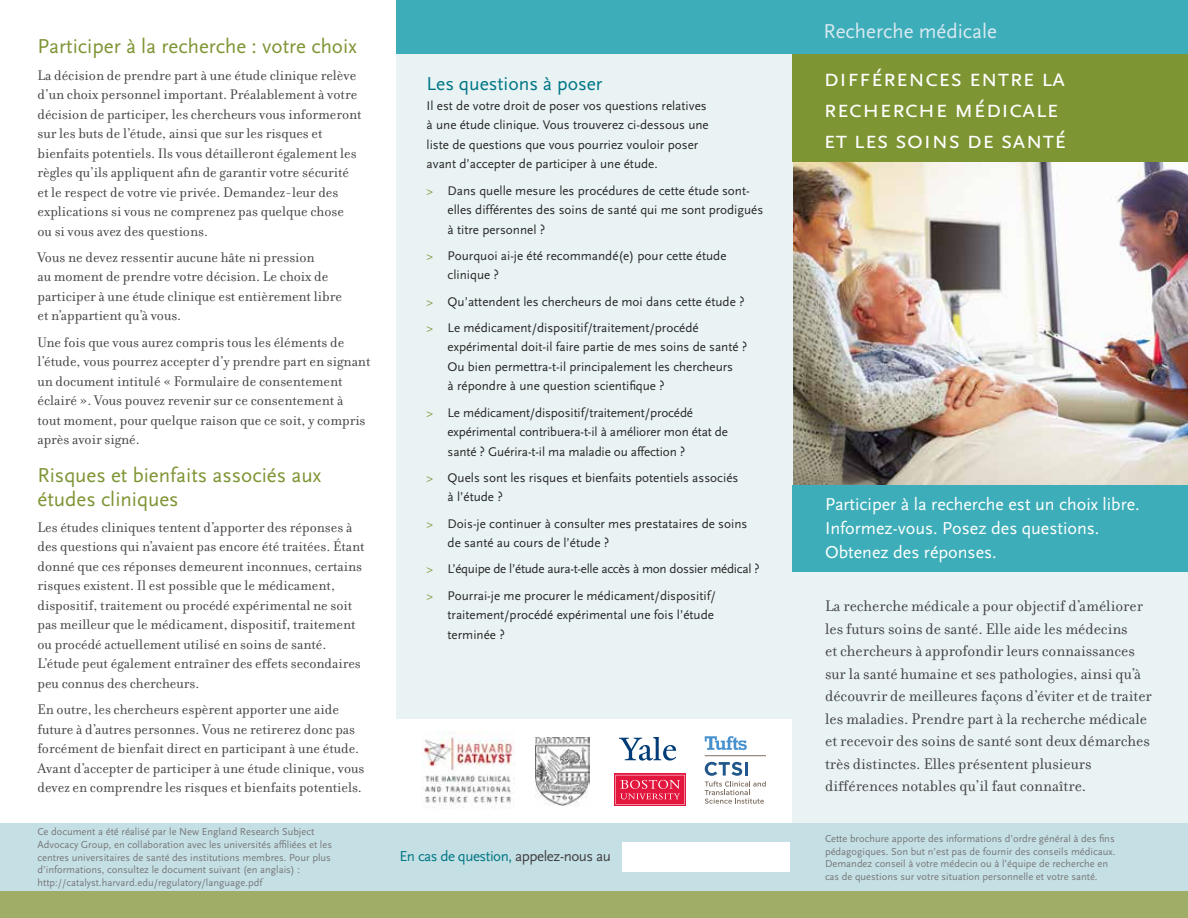
<style>
.page{position:relative;width:1188px;height:918px;background:#fff}
.page>*{position:absolute;margin:0;border:0;box-sizing:border-box;transform-origin:0 0}
.t1{font:25.5px/30.6px "Scala Sans Caps";color:#fff}
.t2{font:21px/24px "Scala Sans";color:#7e9534}
.t3{font:21px "Scala Sans";color:#d8e9f2}
.t4{font:19.5px "Scala Sans";color:#007686}
.t5{font:18px/24px "Scala Sans";color:#fff}
.t6{font:16.5px/22.5px "Filosofia";color:#414042}
.t7{font:15px/19.5px "Filosofia";color:#414042}
.t8{font:15px "Scala Sans";letter-spacing:-.03em;color:#007686}
.t9{font:13.2px/19.5px "Scala Sans";color:#292829}
.t10{font:10.5px/12.6px "Scala Sans";color:#77787b}
.s1{font-size:12px;color:#7e9534}
.s2{color:#414042}
</style>
<div class="page">
<img style="left:793px;top:162px;width:395px;height:323px">
<div style="left:396px;top:54px;width:397px;height:664px;background:#e9f3f4"></div>
<div style="left:793px;top:502px;width:395px;height:388px;background:#e9f3f4"></div>
<div style="left:396px;top:0;width:792px;height:54px;background:#3daeb9"></div>
<div style="left:0;top:824px;width:1188px;height:72px;background:#c5e0e4"></div>
<div style="left:793px;top:54px;width:395px;height:108px;background:#7e9534"></div>
<div style="left:793px;top:485px;width:395px;height:86px;background:#3daeb9"></div>
<div style="left:0;top:891px;width:1188px;height:27px;background:#9fad66"></div>
<svg style="left:619px;top:738px;width:57px;height:23px"></svg>
<img style="left:422px;top:731px;width:93px;height:78px">
<svg style="left:705px;top:762px;width:61px;height:42px"></svg>
<hr style="left:705px;top:755px;width:61px;height:1px;background:#7d6e61">
<svg style="left:705px;top:736px;width:42px;height:14px"></svg>
<svg style="left:614px;top:774px;width:72px;height:32px"></svg>
<svg style="left:615px;top:775px;width:70px;height:30px;background:#e63859"></svg>
<img style="left:536px;top:738px;width:53px;height:68px">
<div style="left:622px;top:842px;width:168px;height:30px;background:#fff"></div>
<h2 class="t2" style="left:38px;top:35px;width:321px">Participer à la recherche : votre choix</h2>
<p class="t7" style="left:38px;top:65px;width:326px">La décision de prendre part à une étude clinique relève d’un choix personnel important. Préalablement à votre décision de participer, les chercheurs vous informeront sur les buts de l’étude, ainsi que sur les risques et bienfaits potentiels. Ils vous détailleront également les règles qu’ils appliquent afin de garantir votre sécurité et le respect de votre vie privée. Demandez-leur des explications si vous ne comprenez pas quelque chose ou si vous avez des questions.</p>
<p class="t7" style="left:38px;top:248px;width:306px">Vous ne devez ressentir aucune hâte ni pression<br>au moment de prendre votre décision. Le choix de participer à une étude clinique est entièrement libre et n’appartient qu’à vous.</p>
<p class="t7" style="left:38px;top:332px;width:334px">Une fois que vous aurez compris tous les éléments de l’étude, vous pourrez accepter d’y prendre part en signant un document intitulé « Formulaire de consentement éclairé ». Vous pouvez revenir sur ce consentement à<br>tout moment, pour quelque raison que ce soit, y compris après avoir signé.</p>
<h2 class="t2" style="left:38px;top:463px;width:285px">Risques et bienfaits associés aux études cliniques</h2>
<p class="t7" style="left:38px;top:518px;width:329px">Les études cliniques tentent d’apporter des réponses à des questions qui n’avaient pas encore été traitées. Étant donné que ces réponses demeurent inconnues, certains risques existent. Il est possible que le médicament, dispositif, traitement ou procédé expérimental ne soit pas meilleur que le médicament, dispositif, traitement ou procédé actuellement utilisé en soins de santé.<br>L’étude peut également entraîner des effets secondaires peu connus des chercheurs.</p>
<p class="t7" style="left:38px;top:700px;width:328px">En outre, les chercheurs espèrent apporter une aide future à d’autres personnes. Vous ne retirerez donc pas forcément de bienfait direct en participant à une étude.<br>Avant d’accepter de participer à une étude clinique, vous devez en comprendre les risques et bienfaits potentiels.</p>
<p class="t10" style="left:38px;top:826px;width:296px">Ce document a été réalisé par le New England Research Subject Advocacy Group, en collaboration avec les universités affiliées et les centres universitaires de santé des institutions membres. Pour plus d’informations, consultez le document suivant (en anglais) : http://catalyst.harvard.edu/regulatory/language.pdf</p>
<h3 class="t4" style="left:427px;top:73px;width:177px">Les questions à poser</h3>
<p class="t9" style="left:427px;top:96px;width:284px">Il est de votre droit de poser vos questions relatives à une étude clinique. Vous trouverez ci-dessous une liste de questions que vous pourriez vouloir poser avant d’accepter de participer à une étude.</p>
<p class="t9" style="left:448px;top:181px;width:317px;text-indent:-21px"><span class="s1">&gt;</span> Dans quelle mesure les procédures de cette étude sont&shy;elles différentes des soins de santé qui me sont prodigués à titre personnel ?</p>
<p class="t9" style="left:448px;top:246px;width:280px;text-indent:-21px"><span class="s1">&gt;</span> Pourquoi ai-je été recommandé(e) pour cette étude clinique ?</p>
<p class="t9" style="left:427px;top:288px;width:319px;line-height:26.2px"><span class="s1">&gt;</span> Qu’attendent les chercheurs de moi dans cette étude ? <span class="s1">&gt;</span> Le médicament/dispositif/traitement/procédé</p>
<p class="t9" style="left:448px;top:338px;width:301px">expérimental doit-il faire partie de mes soins de santé ?<br>Ou bien permettra-t-il principalement les chercheurs<br>à répondre à une question scientifique ?</p>
<p class="t9" style="left:448px;top:403px;width:282px;text-indent:-21px"><span class="s1">&gt;</span> Le médicament/dispositif/traitement/procédé expérimental contribuera-t-il à améliorer mon état de santé ? Guérira-t-il ma maladie ou affection ?</p>
<p class="t9" style="left:448px;top:468px;width:292px;text-indent:-21px"><span class="s1">&gt;</span> Quels sont les risques et bienfaits potentiels associés à l’étude ?</p>
<p class="t9" style="left:448px;top:514px;width:301px;text-indent:-21px"><span class="s1">&gt;</span> Dois-je continuer à consulter mes prestataires de soins de santé au cours de l’étude ?</p>
<p class="t9" style="left:427px;top:556px;width:335px;line-height:26.2px"><span class="s1">&gt;</span> L’équipe de l’étude aura-t-elle accès à mon dossier médical ? <span class="s1">&gt;</span> Pourrai-je me procurer le médicament/dispositif/</p>
<p class="t9" style="left:448px;top:605px;width:268px">traitement/procédé expérimental une fois l’étude terminée ?</p>
<p class="t8" style="left:399px;top:848px;width:213px">En cas de question, <span class="s2">appelez-nous au</span></p>
<h2 class="t3" style="left:824px;top:20px;width:175px">Recherche médicale</h2>
<h1 class="t1" style="left:824px;top:63px;width:244px">différences entre la recherche médicale et les soins de santé</h1>
<p class="t5" style="left:825px;top:493px;width:316px">Participer à la recherche est un choix libre.<br>Informez-vous. Posez des questions.<br>Obtenez des réponses.</p>
<p class="t6" style="left:825px;top:595px;width:328px">La recherche médicale a pour objectif d’améliorer les futurs soins de santé. Elle aide les médecins<br>et chercheurs à approfondir leurs connaissances sur la santé humaine et ses pathologies, ainsi qu’à découvrir de meilleures façons d’éviter et de traiter les maladies. Prendre part à la recherche médicale et recevoir des soins de santé sont deux démarches très distinctes. Elles présentent plusieurs différences notables qu’il faut connaître.</p>
<p class="t10" style="left:825px;top:833px;width:292px">Cette brochure apporte des informations d’ordre général à des fins pédagogiques. Son but n’est pas de fournir des conseils médicaux.<br>Demandez conseil à votre médecin ou à l’équipe de recherche en cas de questions sur votre situation personnelle et votre santé.</p>
</div>
